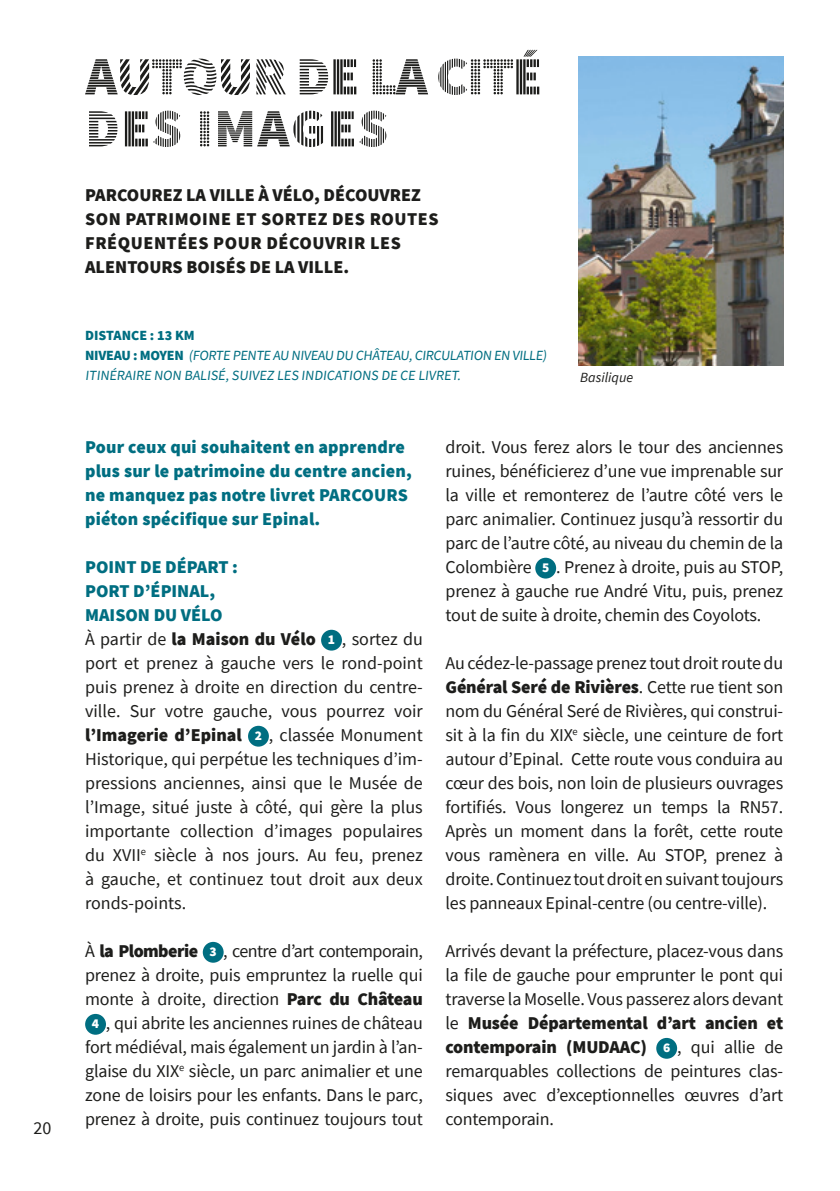
<style>
.page{position:relative;width:840px;height:1191px;background:#fff}
.page>*{position:absolute;margin:0;border:0;box-sizing:border-box;transform-origin:0 0}
.TITRE_NIVEAU_1{font:900 54px/52px "Source Sans Pro DISPLAYV2";letter-spacing:-.02em;color:#1d1d1b}
.SOUS_TITRE_2{font:18px/24px "Source Sans Pro";letter-spacing:-.01em;color:#1d1d1b;text-align:justify}
.SOUS_TITRE_2-2{font:900 18px/24px "Source Sans Pro";letter-spacing:.01em;color:#006e81}
.SOUS_TITRE_2-3{font:900 18px/24px "Source Sans Pro";color:#1d1d1b}
.SOUS_TITRE_2-4{font:900 18px "Source Sans Pro";letter-spacing:-.03em;color:#1d1d1b}
.LEGENDE___TEXTE_PETI{font:14px "Source Sans Pro";color:#006e81}
.LEGENDE___TEXTE_PETI-2{font:900 14px "Source Sans Pro";color:#006e81}
.LEGENDE___TEXTE_PETI-3{font:italic 14px "Source Sans Pro";color:#1d1d1b}
.t1{font:900 13.4px "Source Sans Pro";color:#fff}
.s1{font-weight:900}
.s2{font-weight:400}
</style>
<div class="page">
<img style="left:578px;top:57px;width:204px;height:308px">
<div style="left:321px;top:630px;width:21px;height:20px;background:#006e81;border-radius:50%"></div>
<div style="left:248px;top:726px;width:21px;height:20px;background:#006e81;border-radius:50%"></div>
<div style="left:203px;top:942px;width:20px;height:20px;background:#006e81;border-radius:50%"></div>
<div style="left:85px;top:1014px;width:21px;height:20px;background:#006e81;border-radius:50%"></div>
<div style="left:535px;top:558px;width:21px;height:20px;background:#006e81;border-radius:50%"></div>
<div style="left:656px;top:1038px;width:20px;height:20px;background:#006e81;border-radius:50%"></div>
<p class="SOUS_TITRE_2" style="left:33px;top:1115px;width:20px">20</p>
<p class="TITRE_NIVEAU_1" style="left:85px;top:52px;width:458px">AUTOUR DE LA CITÉ<br>DES IMAGES</p>
<p class="SOUS_TITRE_2-3" style="left:85px;top:182px;width:355px">PARCOUREZ LA VILLE À VÉLO, DÉCOUVREZ SON PATRIMOINE ET SORTEZ DES ROUTES FRÉQUENTÉES POUR DÉCOUVRIR LES ALENTOURS BOISÉS DE LA VILLE.</p>
<p class="LEGENDE___TEXTE_PETI-2" style="left:85px;top:326px;width:111px">DISTANCE : 13 KM</p>
<p class="LEGENDE___TEXTE_PETI" style="left:85px;top:346px;width:465px"><span class="s1">NIVEAU : MOYEN</span> (FORTE PENTE AU NIVEAU DU CHÂTEAU,CIRCULATION EN VILLE)</p>
<p class="LEGENDE___TEXTE_PETI" style="left:85px;top:366px;width:379px">ITINÉRAIRE NON BALISÉ,SUIVEZ LES INDICATIONS DE CE LIVRET.</p>
<p class="LEGENDE___TEXTE_PETI-3" style="left:579px;top:368px;width:55px">Basilique</p>
<p class="SOUS_TITRE_2-2" style="left:85px;top:434px;width:328px">Pour ceux qui souhaitent en apprendre plus sur le patrimoine du centre ancien, ne manquez pas notre livret PARCOURS piéton spécifique sur Epinal.</p>
<p class="SOUS_TITRE_2-2" style="left:85px;top:554px;width:154px">POINT DE DÉPART :</p>
<p class="SOUS_TITRE_2-2" style="left:85px;top:578px;width:131px">PORT D’ÉPINAL,</p>
<p class="SOUS_TITRE_2-2" style="left:85px;top:602px;width:139px">MAISON DU VÉLO</p>
<p class="SOUS_TITRE_2-3" style="left:85px;top:626px;width:232px"><span class="s2">À partir de</span> la Maison du Vélo</p>
<p class="t1" style="left:328px;top:630px;width:9px">1</p>
<p class="SOUS_TITRE_2" style="left:85px;top:627px;width:339px;text-indent:257px">, sortez du port et prenez à gauche vers le rond-point puis prenez à droite en direction du centre&shy;ville. Sur votre gauche, vous pourrez voir <span class="s1">l’Imagerie d’Epinal</span></p>
<p class="SOUS_TITRE_2" style="left:85px;top:723px;width:339px;text-indent:184px">, classée Monument Historique, qui perpétue les techniques d’im&shy;pressions anciennes, ainsi que le Musée de l’Image, situé juste à côté, qui gère la plus importante collection d’images populaires du XVII<sup>e</sup> siècle à nos jours. Au feu, prenez à gauche, et continuez tout droit aux deux ronds-points.</p>
<p class="SOUS_TITRE_2-4" style="left:85px;top:938px;width:115px"><span class="s2">À</span> la Plomberie</p>
<p class="t1" style="left:209px;top:942px;width:9px">3</p>
<p class="t1" style="left:255px;top:726px;width:9px">2</p>
<p class="SOUS_TITRE_2" style="left:85px;top:939px;width:339px;text-indent:138px">, centre d’art contemporain, prenez à droite, puis empruntez la ruelle qui monte à droite, direction <span class="s1">Parc du Château</span></p>
<p class="t1" style="left:92px;top:1014px;width:9px">4</p>
<p class="SOUS_TITRE_2" style="left:85px;top:1011px;width:339px;text-indent:21px">, qui abrite les anciennes ruines de château fort médiéval, mais également un jardin à l’an&shy;glaise du XIX<sup>e</sup> siècle, un parc animalier et une zone de loisirs pour les enfants. Dans le parc, prenez à droite, puis continuez toujours tout</p>
<p class="SOUS_TITRE_2" style="left:445px;top:435px;width:339px">droit. Vous ferez alors le tour des anciennes ruines, bénéficierez d’une vue imprenable sur la ville et remonterez de l’autre côté vers le parc animalier. Continuez jusqu’à ressortir du parc de l’autre côté, au niveau du chemin de la Colombière</p>
<p class="SOUS_TITRE_2" style="left:445px;top:555px;width:339px;text-indent:110px">. Prenez à droite, puis au STOP, prenez à gauche rue André Vitu, puis, prenez tout de suite à droite, chemin des Coyolots.</p>
<p class="SOUS_TITRE_2" style="left:445px;top:651px;width:339px">Au cédez-le-passage prenez tout droit route du <span class="s1">Général Seré de Rivières</span>. Cette rue tient son nom du Général Seré de Rivières, qui construi&shy;sit à la fin du XIX<sup>e</sup> siècle, une ceinture de fort autour d’Epinal. Cette route vous conduira au cœur des bois, non loin de plusieurs ouvrages fortifiés. Vous longerez un temps la RN57.<br>Après un moment dans la forêt, cette route vous ramènera en ville. Au STOP, prenez à droite. Continuez tout droit en suivant toujours les panneaux Epinal-centre (ou centre-ville).</p>
<p class="SOUS_TITRE_2" style="left:445px;top:939px;width:339px">Arrivés devant la préfecture, placez-vous dans la file de gauche pour emprunter le pont qui traverse la Moselle. Vous passerez alors devant le <span class="s1">Musée Départemental d’art ancien et contemporain (MUDAAC)</span></p>
<p class="t1" style="left:541px;top:558px;width:9px">5</p>
<p class="SOUS_TITRE_2" style="left:445px;top:1035px;width:339px;text-indent:231px">, qui allie de remarquables collections de peintures clas&shy;siques avec d’exceptionnelles œuvres d’art contemporain.</p>
<p class="t1" style="left:662px;top:1038px;width:9px">6</p>
</div>
